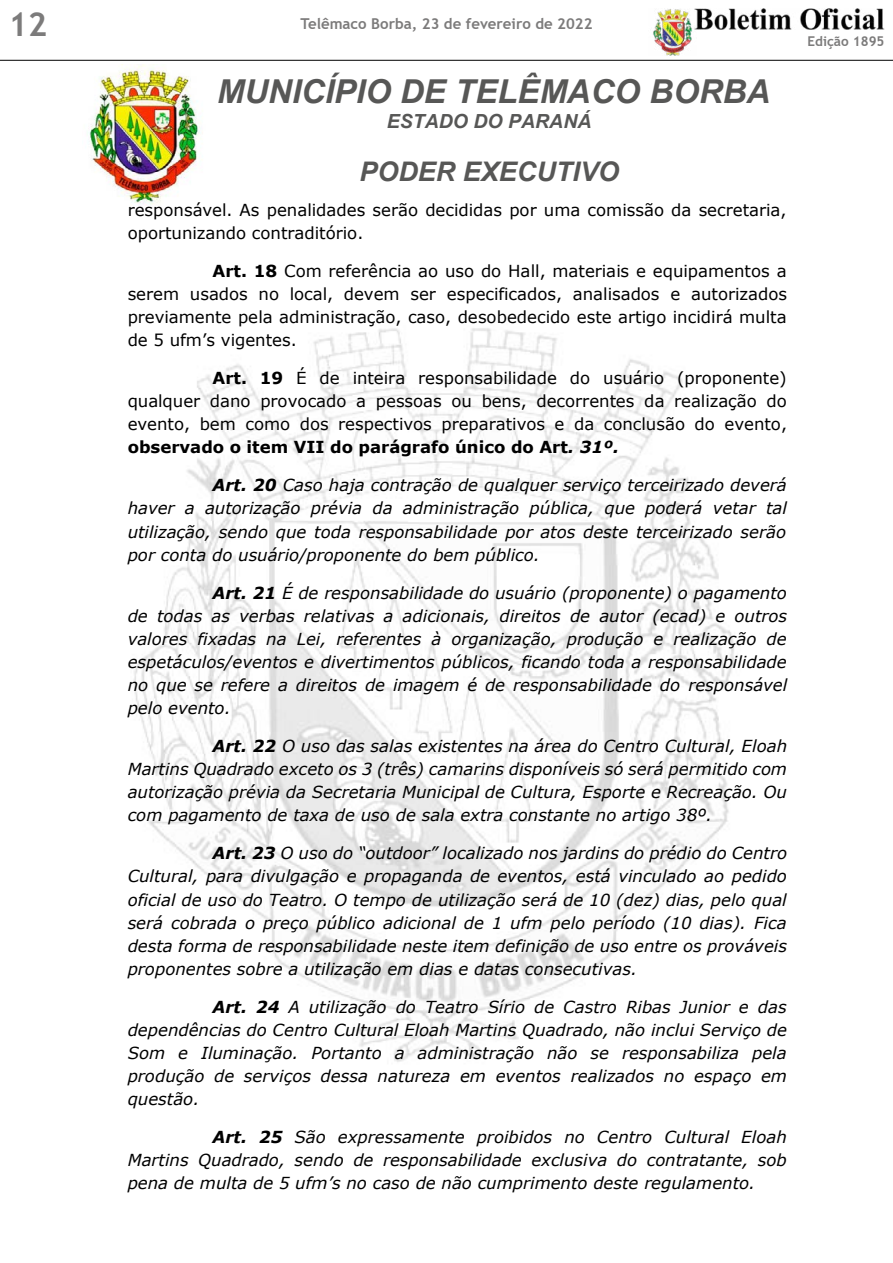
<style>
.page{position:relative;width:893px;height:1263px;background:#fff}
.page>*{position:absolute;margin:0;border:0;box-sizing:border-box;transform-origin:0 0}
.t1{font:italic 700 33px "Arial";color:#575756}
.t2{font:700 33px "Trebuchet MS";color:#7c7b7b}
.t3{font:italic 700 27px "Arial";color:#575756}
.t4{font:italic 700 19.5px "Arial";color:#575756}
.t5{font:italic 16.5px/23.1px "Verdana";color:#000;text-align:justify}
.t6{font:16.5px/23.1px "Verdana";color:#000;text-align:justify}
.t7{font:700 15px "Trebuchet MS";color:#7c7b7b}
.t8{font:700 13.5px "Trebuchet MS";color:#7c7b7b}
.s1{font-weight:700}
.s2{font-weight:700;font-style:italic}
</style>
<div class="page">
<img style="left:653px;top:9px;width:43px;height:47px">
<img style="left:693px;top:8px;width:191px;height:21px">
<hr style="left:0;top:60px;width:893px;height:1px;background:#000">
<img style="left:87px;top:65px;width:114px;height:139px">
<img style="left:133px;top:328px;width:601px;height:734px">
<h1 class="t2" style="left:9px;top:3px;width:40px">12</h1>
<p class="t7" style="left:301px;top:14px;width:293px">Telêmaco Borba, 23 de fevereiro de 2022</p>
<h1 class="t1" style="left:217px;top:69px;width:555px">MUNICÍPIO DE TELÊMACO BORBA</h1>
<p class="t4" style="left:387px;top:108px;width:206px">ESTADO DO PARANÁ</p>
<h2 class="t3" style="left:359px;top:154px;width:261px">PODER EXECUTIVO</h2>
<p class="t6" style="left:128px;top:198px;width:660px">responsável. As penalidades serão decididas por uma comissão da secretaria, oportunizando contraditório.</p>
<p class="t6" style="left:128px;top:259px;width:661px;text-indent:85px"><span class="s1">Art. 18</span> Com referência ao uso do Hall, materiais e equipamentos a serem usados no local, devem ser especificados, analisados e autorizados previamente pela administração, caso, desobedecido este artigo incidirá multa de 5 ufm’s vigentes.</p>
<p class="t6" style="left:128px;top:366px;width:661px;text-indent:85px"><span class="s1">Art. 19</span> É de inteira responsabilidade do usuário (proponente) qualquer dano provocado a pessoas ou bens, decorrentes da realização do evento, bem como dos respectivos preparativos e da conclusão do evento, <span class="s1">observado o item VII do parágrafo único do Art</span><span class="s2">. 31º.</span></p>
<p class="t5" style="left:128px;top:474px;width:661px;text-indent:85px"><span class="s1">Art. 20</span> Caso haja contração de qualquer serviço terceirizado deverá haver a autorização prévia da administração pública, que poderá vetar tal utilização, sendo que toda responsabilidade por atos deste terceirizado serão por conta do usuário/proponente do bem público.</p>
<p class="t5" style="left:128px;top:581px;width:661px;text-indent:85px"><span class="s1">Art. 21</span> É de responsabilidade do usuário (proponente) o pagamento de todas as verbas relativas a adicionais, direitos de autor (ecad) e outros valores fixadas na Lei, referentes à organização, produção e realização de espetáculos/eventos e divertimentos públicos, ficando toda a responsabilidade no que se refere a direitos de imagem é de responsabilidade do responsável pelo evento.</p>
<p class="t5" style="left:128px;top:734px;width:661px;text-indent:85px"><span class="s1">Art. 22</span> O uso das salas existentes na área do Centro Cultural, Eloah Martins Quadrado exceto os 3 (três) camarins disponíveis só será permitido com autorização prévia da Secretaria Municipal de Cultura, Esporte e Recreação. Ou com pagamento de taxa de uso de sala extra constante no artigo 38º.</p>
<p class="t5" style="left:128px;top:842px;width:661px;text-indent:85px"><span class="s1">Art. 23</span> O uso do “outdoor” localizado nos jardins do prédio do Centro Cultural, para divulgação e propaganda de eventos, está vinculado ao pedido oficial de uso do Teatro. O tempo de utilização será de 10 (dez) dias, pelo qual será cobrada o preço público adicional de 1 ufm pelo período (10 dias). Fica desta forma de responsabilidade neste item definição de uso entre os prováveis proponentes sobre a utilização em dias e datas consecutivas.</p>
<p class="t5" style="left:128px;top:995px;width:661px;text-indent:85px"><span class="s1">Art. 24</span> A utilização do Teatro Sírio de Castro Ribas Junior e das dependências do Centro Cultural Eloah Martins Quadrado, não inclui Serviço de Som e Iluminação. Portanto a administração não se responsabiliza pela produção de serviços dessa natureza em eventos realizados no espaço em questão.</p>
<p class="t5" style="left:128px;top:1125px;width:661px;text-indent:85px"><span class="s1">Art. 25</span> São expressamente proibidos no Centro Cultural Eloah Martins Quadrado, sendo de responsabilidade exclusiva do contratante, sob pena de multa de 5 ufm’s no caso de não cumprimento deste regulamento.</p>
<p class="t8" style="left:807px;top:33px;width:79px">Edição 1895</p>
</div>
